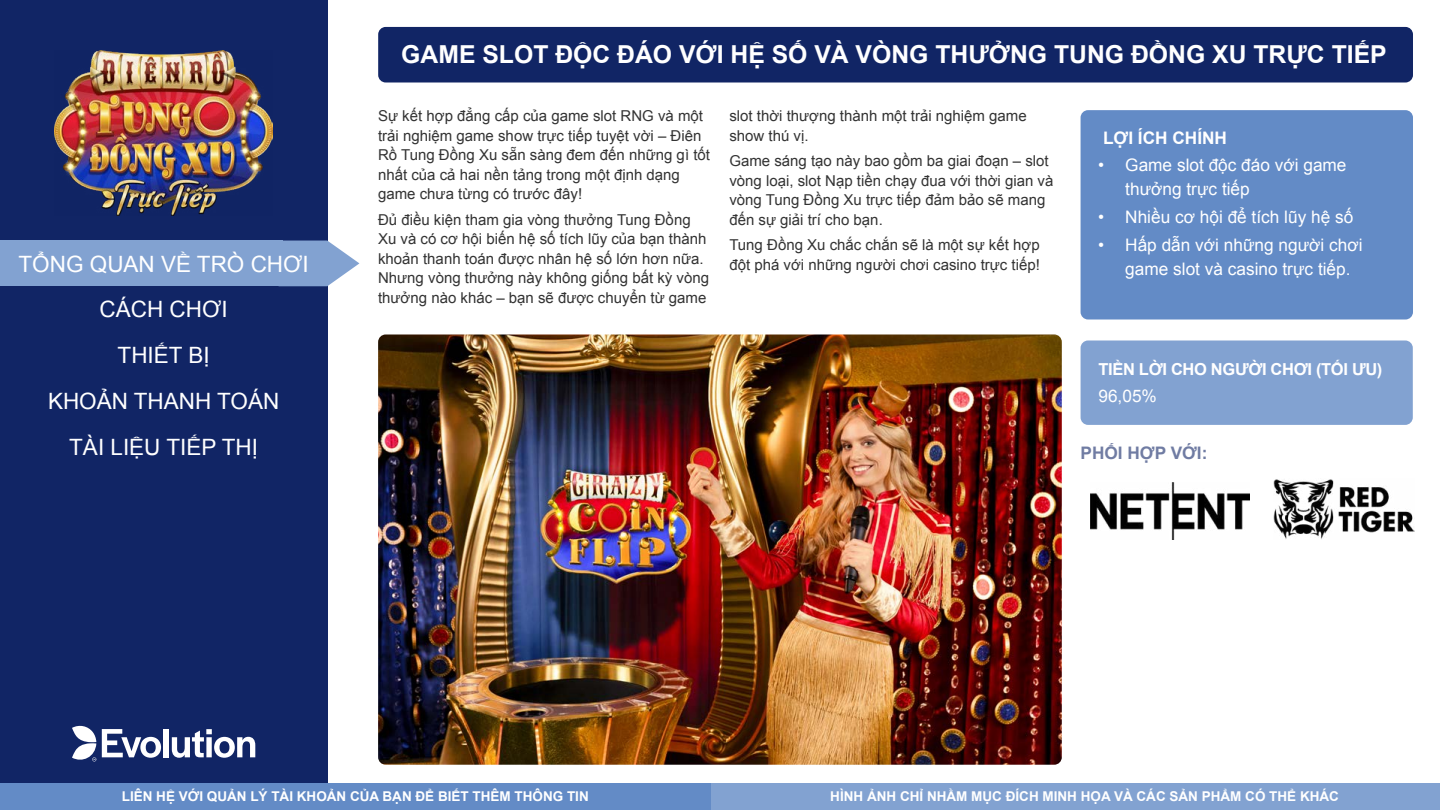
<style>
.page{position:relative;width:1440px;height:810px;background:#fff}
.page>*{position:absolute;margin:0;border:0;box-sizing:border-box;transform-origin:0 0}
.t1{font:700 24.75px "Arial";color:#fff}
.t2{font:22.5px/45.8px "Arial";color:#fff;text-align:center}
.t3{font:17.25px/24px "Arial";color:#fff}
.t4{font:700 17.25px "Arial";color:#fff}
.t5{font:700 17.25px "Arial";color:#707ca3}
.t6{font:700 16.5px "Arial";letter-spacing:-.02em;color:#fff}
.t7{font:15px/19.5px "Arial";color:#333}
.t8{font:700 13.5px "Arial";color:#fff}
</style>
<div class="page">
<div style="left:0;top:783px;width:1440px;height:27px;background:#82a2d1"></div>
<div style="left:0;top:783px;width:711px;height:27px;background:#638bc6"></div>
<div style="left:0;top:0;width:327px;height:783px;background:#112565"></div>
<svg style="left:102px;top:729px;width:59px;height:29px"></svg>
<div style="left:163px;top:729px;width:6px;height:28px;background:#fff"></div>
<svg style="left:172px;top:729px;width:83px;height:29px"></svg>
<svg style="left:72px;top:726px;width:24px;height:35px"></svg>
<img style="left:55px;top:50px;width:218px;height:166px">
<div style="left:1081px;top:110px;width:332px;height:210px;background:#638bc6;border-radius:8px"></div>
<div style="left:378px;top:27px;width:1035px;height:56px;background:#112565;border-radius:8px"></div>
<div style="left:1081px;top:340px;width:332px;height:85px;background:#82a2d1;border-radius:8px"></div>
<img style="left:378px;top:334px;width:684px;height:431px">
<div style="left:0;top:241px;width:283px;height:45px;background:#82a2d1"></div>
<svg style="left:283px;top:241px;width:76px;height:45px"></svg>
<img style="left:1273px;top:479px;width:142px;height:60px">
<img style="left:1090px;top:483px;width:159px;height:56px">
<h2 class="t2" style="left:19px;top:241px;width:292px">TỔNG QUAN VỀ TRÒ CHƠI<br>CÁCH CHƠI<br>THIẾT BỊ<br>KHOẢN THANH TOÁN</h2>
<h2 class="t2" style="left:69px;top:424px;width:190px">TÀI LIỆU TIẾP THỊ</h2>
<h1 class="t1" style="left:401px;top:38px;width:987px">GAME SLOT ĐỘC ĐÁO VỚI HỆ SỐ VÀ VÒNG THƯỞNG TUNG ĐỒNG XU TRỰC TIẾP</h1>
<p class="t7" style="left:378px;top:106px;width:333px">Sự kết hợp đẳng cấp của game slot RNG và một trải nghiệm game show trực tiếp tuyệt vời – Điên Rồ Tung Đồng Xu sẵn sàng đem đến những gì tốt nhất của cả hai nền tảng trong một định dạng game chưa từng có trước đây!</p>
<p class="t7" style="left:378px;top:210px;width:332px">Đủ điều kiện tham gia vòng thưởng Tung Đồng Xu và có cơ hội biến hệ số tích lũy của bạn thành khoản thanh toán được nhân hệ số lớn hơn nữa.<br>Nhưng vòng thưởng này không giống bất kỳ vòng thưởng nào khác – bạn sẽ được chuyển từ game</p>
<p class="t7" style="left:729px;top:106px;width:299px">slot thời thượng thành một trải nghiệm game show thú vị.</p>
<p class="t7" style="left:729px;top:151px;width:321px">Game sáng tạo này bao gồm ba giai đoạn – slot vòng loại, slot Nạp tiền chạy đua với thời gian và vòng Tung Đồng Xu trực tiếp đảm bảo sẽ mang đến sự giải trí cho bạn.</p>
<p class="t7" style="left:729px;top:235px;width:312px">Tung Đồng Xu chắc chắn sẽ là một sự kết hợp đột phá với những người chơi casino trực tiếp!</p>
<p class="t4" style="left:1103px;top:126px;width:125px">LỢI ÍCH CHÍNH</p>
<p class="t3" style="left:1125px;top:154px;width:223px;text-indent:-27px">• Game slot độc đáo với game thưởng trực tiế p</p>
<p class="t3" style="left:1098px;top:205px;width:257px">• Nhiều cơ hội để tích lũy hệ số</p>
<p class="t3" style="left:1125px;top:233px;width:239px;text-indent:-27px">• Hấp dẫn với những người chơi game slot và casino trực tiếp.</p>
<p class="t6" style="left:1098px;top:358px;width:285px">TIỀN LỜI CHO NGƯỜI CHƠI (TỐI ƯU)</p>
<p class="t3" style="left:1098px;top:385px;width:60px">96,05%</p>
<p class="t5" style="left:1081px;top:442px;width:128px">PHỐI HỢP VỚI:</p>
<p class="t8" style="left:122px;top:788px;width:469px">LIÊN HỆ VỚI QUẢN LÝ TÀI KHOẢN CỦA BẠN ĐỂ BIẾT THÊM THÔNG TIN</p>
<p class="t8" style="left:830px;top:788px;width:510px">HÌNH ẢNH CHỈ NHẰM MỤC ĐÍCH MINH HỌA VÀ CÁC SẢN PHẨM CÓ THỂ KHÁC</p>
</div>
